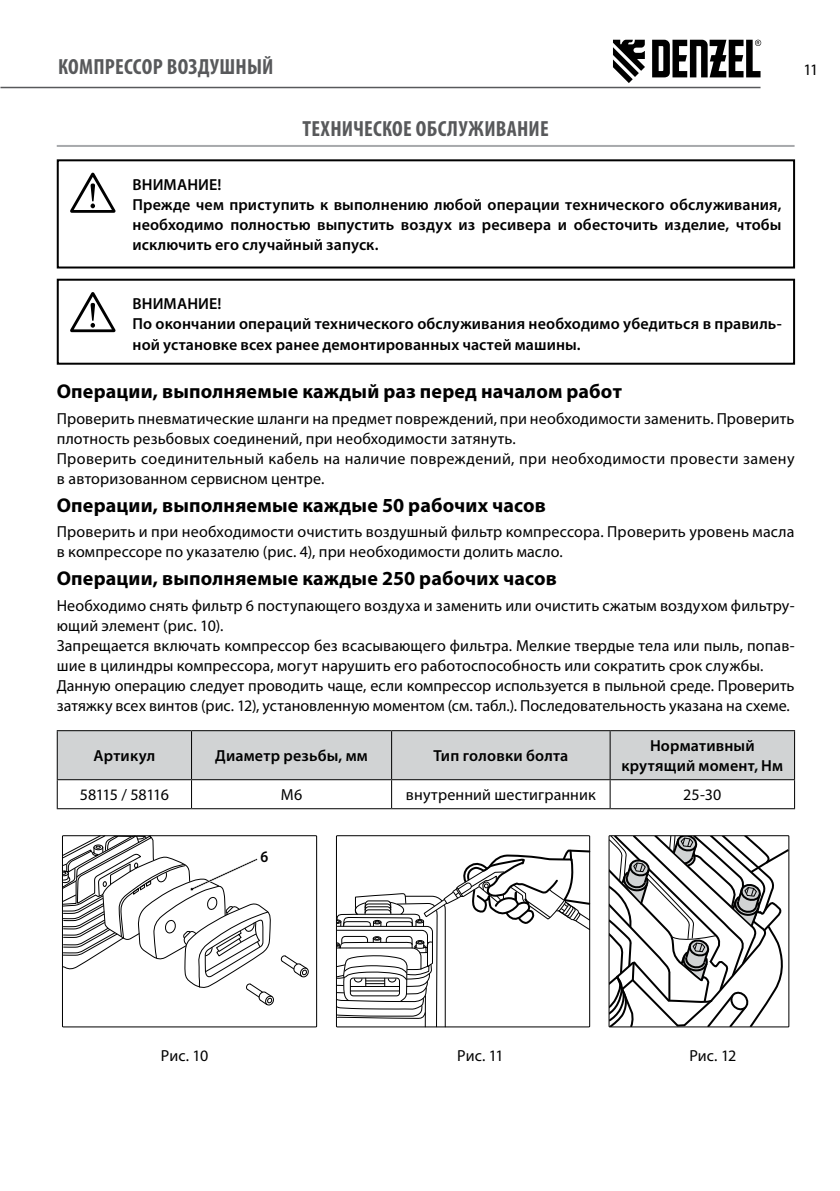
<style>
.page{position:relative;width:840px;height:1191px;background:#fff}
.page>*{position:absolute;margin:0;border:0;box-sizing:border-box;transform-origin:0 0}
.t1{font:700 condensed 22px "Myriad Pro";letter-spacing:.01em;color:#58595b}
.t2{font:700 20px "Myriad Pro";letter-spacing:.01em;color:#000}
.t3{font:16px/20px "Myriad Pro";letter-spacing:.01em;color:#000}
.t4{font:600 16px/20px "Myriad Pro";letter-spacing:.005em;color:#000}
.t5{font:16px "Myriad Pro";letter-spacing:-.035em;color:#000}
.t6{font:600 16px "Myriad Pro";letter-spacing:.005em;color:#000;scale:.91 1}
</style>
<div class="page">
<hr style="left:0;top:87px;width:760px;height:1px;background:#58595b">
<svg style="left:613px;top:40px;width:31px;height:43px"></svg>
<svg style="left:652px;top:40px;width:108px;height:37px"></svg>
<hr style="left:57px;top:145px;width:737px;height:2px;background:#a7a9ac">
<svg style="left:70px;top:173px;width:45px;height:40px"></svg>
<div style="left:57px;top:159px;width:737px;height:109px;border:2px solid #000"></div>
<svg style="left:70px;top:292px;width:45px;height:40px"></svg>
<div style="left:57px;top:279px;width:737px;height:86px;border:2px solid #000"></div>
<svg style="left:57px;top:730px;width:737px;height:78px"></svg>
<hr style="left:57px;top:808px;width:134px;height:1px;background:#000">
<hr style="left:191px;top:808px;width:200px;height:1px;background:#000">
<hr style="left:391px;top:808px;width:218px;height:1px;background:#000">
<hr style="left:609px;top:808px;width:185px;height:1px;background:#000">
<svg style="left:338px;top:836px;width:253px;height:191px"></svg>
<svg style="left:281px;top:955px;width:28px;height:22px"></svg>
<svg style="left:64px;top:837px;width:210px;height:169px"></svg>
<div style="left:62px;top:835px;width:255px;height:192px;border:1px solid #000"></div>
<div style="left:336px;top:835px;width:254px;height:192px;border:1px solid #000"></div>
<svg style="left:610px;top:837px;width:176px;height:188px"></svg>
<div style="left:608px;top:835px;width:180px;height:192px;border:1px solid #000"></div>
<h1 class="t1" style="left:58px;top:53px;width:217px">КОМПРЕССОР ВОЗДУШНЫЙ</h1>
<p class="t3" style="left:802px;top:60px;width:16px">11</p>
<h1 class="t1" style="left:302px;top:114px;width:247px">ТЕХНИЧЕСКОЕ ОБСЛУЖИВАНИЕ</h1>
<p class="t4" style="left:132px;top:174px;width:650px">ВНИМАНИЕ!<br>Прежде чем приступить к выполнению любой операции технического обслуживания, необходимо полностью выпустить воздух из ресивера и обесточить изделие, чтобы исключить его случайный запуск.</p>
<p class="t4" style="left:132px;top:294px;width:650px">ВНИМАНИЕ!<br>По окончании операций технического обслуживания необходимо убедиться в правиль&shy;ной установке всех ранее демонтированных частей машины.</p>
<p class="t2" style="left:57px;top:378px;width:566px">Операции, выполняемые каждый раз перед началом работ</p>
<p class="t3" style="left:57px;top:408px;width:739px">Проверить пневматические шланги на предмет повреждений, при необходимости заменить. Проверить плотность резьбовых соединений, при необходимости затянуть.<br>Проверить соединительный кабель на наличие повреждений, при необходимости провести замену в авторизованном сервисном центре.</p>
<p class="t2" style="left:57px;top:492px;width:490px">Операции, выполняемые каждые 50 рабочих часов</p>
<p class="t3" style="left:57px;top:522px;width:739px">Проверить и при необходимости очистить воздушный фильтр компрессора. Проверить уровень масла в компрессоре по указателю (рис. 4), при необходимости долить масло.</p>
<p class="t2" style="left:57px;top:565px;width:501px">Операции, выполняемые каждые 250 рабочих часов</p>
<p class="t3" style="left:57px;top:595px;width:739px">Необходимо снять фильтр 6 поступающего воздуха и заменить или очистить сжатым воздухом фильтру&shy;ющий элемент (рис. 10).<br>Запрещается включать компрессор без всасывающего фильтра. Мелкие твердые тела или пыль, попав&shy;шие в цилиндры компрессора, могут нарушить его работоспособность или сократить срок службы.<br>Данную операцию следует проводить чаще, если компрессор используется в пыльной среде. Проверить затяжку всех винтов (рис. 12), установленную моментом (см. табл.). Последовательность указана на схеме.</p>
<p class="t4" style="left:93px;top:745px;width:63px">Артикул</p>
<p class="t4" style="left:215px;top:745px;width:154px">Диаметр резьбы, мм</p>
<p class="t4" style="left:433px;top:745px;width:136px">Тип головки болта</p>
<p class="t4" style="left:621px;top:735px;width:163px;text-align:center">Нормативный крутящий момент, Нм</p>
<p class="t5" style="left:80px;top:785px;width:90px">58115 / 58116</p>
<p class="t3" style="left:281px;top:784px;width:23px">M6</p>
<p class="t3" style="left:406px;top:784px;width:191px">внутренний шестигранник</p>
<p class="t3" style="left:683px;top:784px;width:40px">25-30</p>
<p class="t6" style="left:260px;top:846px;width:10px">6</p>
<p class="t3" style="left:161px;top:1045px;width:49px">Рис. 10</p>
<p class="t3" style="left:457px;top:1045px;width:48px">Рис. 11</p>
<p class="t3" style="left:689px;top:1045px;width:48px">Рис. 12</p>
</div>
